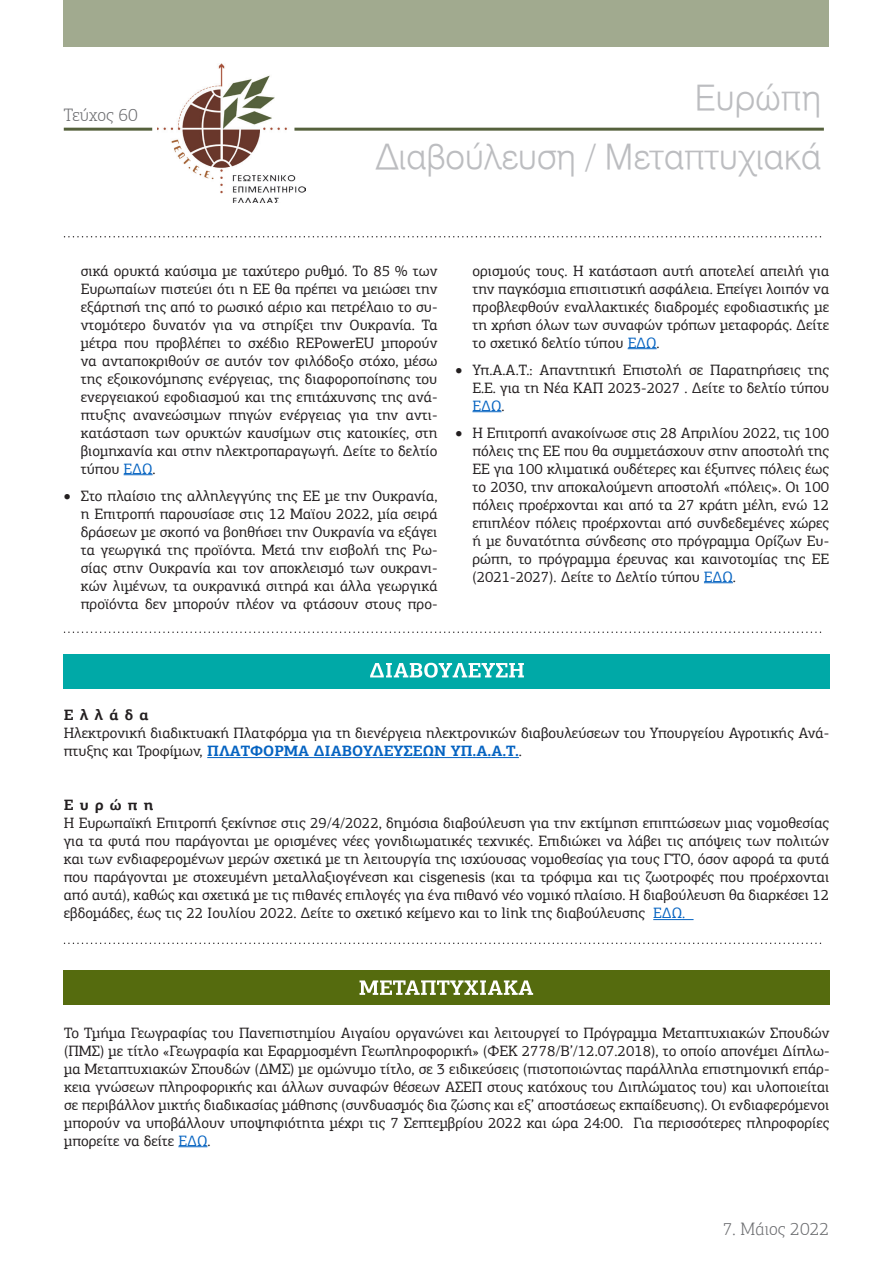
<style>
.page{position:relative;width:893px;height:1263px;background:#fff}
.page>*{position:absolute;margin:0;border:0;box-sizing:border-box;transform-origin:0 0}
.t1{font:34.5px "UN Helvetica Light Normal";color:#bcbdc0}
.t2{font:300 18px "PF Agora Slab Pro";color:#6c6d70}
.t3{font:15px/18px "PF Agora Slab Pro";color:#231f20;text-align:justify}
.t4{font:700 15px "PF Agora Slab Pro";letter-spacing:.415em;color:#231f20}
.s1{color:#0563c1}
.s2{font-weight:700;color:#0563c1}
</style>
<div class="page">
<img style="left:157px;top:64px;width:148px;height:139px">
<hr style="left:64px;top:128px;width:88px;height:3px;background:#55613c">
<hr style="left:294px;top:128px;width:530px;height:3px;background:#55613c">
<div style="left:64px;top:0;width:765px;height:47px;background:#a1aa8f"></div>
<svg style="left:65px;top:236px;width:756px;height:1px"></svg>
<svg style="left:65px;top:631px;width:756px;height:2px"></svg>
<svg style="left:65px;top:942px;width:756px;height:2px"></svg>
<div style="left:64px;top:654px;width:766px;height:35px;background:#00a9a7"></div>
<svg style="left:370px;top:663px;width:154px;height:15px"></svg>
<hr style="left:207px;top:757px;width:312px;height:1px;background:#0563c1">
<hr style="left:653px;top:919px;width:40px;height:1px;background:#0563c1">
<svg style="left:124px;top:474px;width:29px;height:1px"></svg>
<svg style="left:628px;top:348px;width:29px;height:1px"></svg>
<svg style="left:472px;top:411px;width:29px;height:1px"></svg>
<svg style="left:704px;top:582px;width:29px;height:1px"></svg>
<svg style="left:178px;top:1146px;width:29px;height:1px"></svg>
<div style="left:63px;top:971px;width:766px;height:34px;background:#556b0e"></div>
<svg style="left:360px;top:980px;width:173px;height:15px"></svg>
<p class="t2" style="left:64px;top:105px;width:76px">Τεύχος 60</p>
<p class="t1" style="left:695px;top:79px;width:128px">Ευρώπη</p>
<p class="t1" style="left:376px;top:137px;width:447px">Διαβούλευση / Μεταπτυχιακά</p>
<p class="t3" style="left:81px;top:261px;width:358px">σικά ορυκτά καύσιμα με ταχύτερο ρυθμό. Το 85 % των Ευρωπαίων πιστεύει ότι η ΕΕ θα πρέπει να μειώσει την εξάρτησή της από το ρωσικό αέριο και πετρέλαιο το συ&shy;ντομότερο δυνατόν για να στηρίξει την Ουκρανία. Τα μέτρα που προβλέπει το σχέδιο REPowerEU μπορούν να ανταποκριθούν σε αυτόν τον φιλόδοξο στόχο, μέσω της εξοικονόμησης ενέργειας, της διαφοροποίησης του ενεργειακού εφοδιασμού και της επιτάχυνσης της ανά&shy;πτυξης ανανεώσιμων πηγών ενέργειας για την αντι&shy;κατάσταση των ορυκτών καυσίμων στις κατοικίες, στη βιομηχανία και στην ηλεκτροπαραγωγή. Δείτε το δελτίο τύπου <span class="s1">ΕΔΩ</span>.</p>
<p class="t3" style="left:81px;top:486px;width:358px;text-indent:-17px">• Στο πλαίσιο της αλληλεγγύης της ΕΕ με την Ουκρανία, η Επιτροπή παρουσίασε στις 12 Μαϊου 2022, μία σειρά δράσεων με σκοπό να βοηθήσει την Ουκρανία να εξάγει τα γεωργικά της προϊόντα. Μετά την εισβολή της Ρω&shy;σίας στην Ουκρανία και τον αποκλεισμό των ουκρανι&shy;κών λιμένων, τα ουκρανικά σιτηρά και άλλα γεωργικά προϊόντα δεν μπορούν πλέον να φτάσουν στους προ-</p>
<p class="t3" style="left:472px;top:261px;width:358px">ορισμούς τους. Η κατάσταση αυτή αποτελεί απειλή για την παγκόσμια επισιτιστική ασφάλεια. Επείγει λοιπόν να προβλεφθούν εναλλακτικές διαδρομές εφοδιαστικής με τη χρήση όλων των συναφών τρόπων μεταφοράς. Δείτε το σχετικό δελτίο τύπου <span class="s1">ΕΔΩ</span>.</p>
<p class="t3" style="left:472px;top:360px;width:358px;text-indent:-17px">• Υπ.Α.Α.Τ.: Απαντητική Επιστολή σε Παρατηρήσεις της Ε.Ε. για τη Νέα ΚΑΠ 2023-2027 . Δείτε το δελτίο τύπου <span class="s1">ΕΔΩ</span>.</p>
<p class="t3" style="left:472px;top:423px;width:358px;text-indent:-17px">• Η Επιτροπή ανακοίνωσε στις 28 Απριλίου 2022, τις 100 πόλεις της ΕΕ που θα συμμετάσχουν στην αποστολή της ΕΕ για 100 κλιματικά ουδέτερες και έξυπνες πόλεις έως το 2030, την αποκαλούμενη αποστολή «πόλεις». Οι 100 πόλεις προέρχονται και από τα 27 κράτη μέλη, ενώ 12 επιπλέον πόλεις προέρχονται από συνδεδεμένες χώρες ή με δυνατότητα σύνδεσης στο πρόγραμμα Ορίζων Ευ&shy;ρώπη, το πρόγραμμα έρευνας και καινοτομίας της ΕΕ (2021-2027). Δείτε το Δελτίο τύπου <span class="s1">ΕΔΩ</span>.</p>
<p class="t4" style="left:64px;top:706px;width:86px">Ελλάδα</p>
<p class="t3" style="left:64px;top:724px;width:767px">Ηλεκτρονική διαδικτυακή Πλατφόρμα για τη διενέργεια ηλεκτρονικών διαβουλεύσεων του Υπουργείου Αγροτικής Ανά&shy;πτυξης και Τροφίμων, <span class="s2">ΠΛΑΤΦΟΡΜΑ ΔΙΑΒΟΥΛΕΥΣΕΩΝ ΥΠ.Α.Α.Τ.</span>.</p>
<p class="t4" style="left:64px;top:796px;width:91px">Ευρώπη</p>
<p class="t3" style="left:64px;top:814px;width:767px">Η Ευρωπαϊκή Επιτροπή ξεκίνησε στις 29/4/2022, δημόσια διαβούλευση για την εκτίμηση επιπτώσεων μιας νομοθεσίας για τα φυτά που παράγονται με ορισμένες νέες γονιδιωματικές τεχνικές. Επιδιώκει να λάβει τις απόψεις των πολιτών και των ενδιαφερομένων μερών σχετικά με τη λειτουργία της ισχύουσας νομοθεσίας για τους ΓΤΟ, όσον αφορά τα φυτά που παράγονται με στοχευμένη μεταλλαξιογένεση και cisgenesis (και τα τρόφιμα και τις ζωοτροφές που προέρχονται από αυτά), καθώς και σχετικά με τις πιθανές επιλογές για ένα πιθανό νέο νομικό πλαίσιο. Η διαβούλευση θα διαρκέσει 12 εβδομάδες, έως τις 22 Ιουλίου 2022. Δείτε το σχετικό κείμενο και το link της διαβούλευσης <span class="s1">ΕΔΩ.</span></p>
<p class="t3" style="left:64px;top:1023px;width:767px">Το Τμήμα Γεωγραφίας του Πανεπιστημίου Αιγαίου οργανώνει και λειτουργεί το Πρόγραμμα Μεταπτυχιακών Σπουδών (ΠΜΣ) με τίτλο «Γεωγραφία και Εφαρμοσμένη Γεωπληροφορική» (ΦΕΚ 2778/Β’/12.07.2018), το οποίο απονέμει Δίπλω&shy;μα Μεταπτυχιακών Σπουδών (ΔΜΣ) με ομώνυμο τίτλο, σε 3 ειδικεύσεις (πιστοποιώντας παράλληλα επιστημονική επάρ&shy;κεια γνώσεων πληροφορικής και άλλων συναφών θέσεων ΑΣΕΠ στους κατόχους του Διπλώματος του) και υλοποιείται σε περιβάλλον μικτής διαδικασίας μάθησης (συνδυασμός δια ζώσης και εξ’ αποστάσεως εκπαίδευσης). Οι ενδιαφερόμενοι μπορούν να υποβάλλουν υποψηφιότητα μέχρι τις 7 Σεπτεμβρίου 2022 και ώρα 24:00. Για περισσότερες πληροφορίες μπορείτε να δείτε <span class="s1">ΕΔΩ</span>.</p>
<p class="t2" style="left:723px;top:1218px;width:108px">7. Μάιος 2022</p>
</div>
